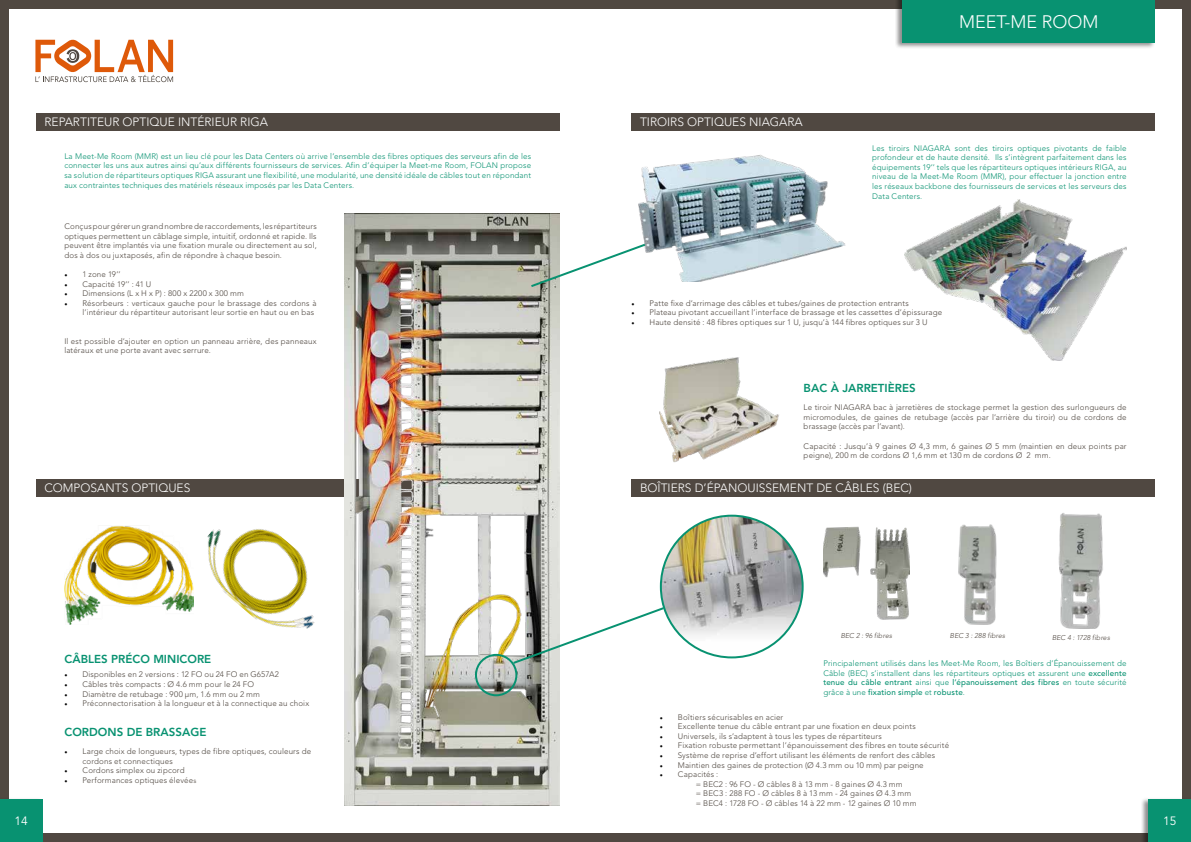
<style>
.page{position:relative;width:1191px;height:842px;background:#fff}
.page>*{position:absolute;margin:0;border:0;box-sizing:border-box;transform-origin:0 0}
.t1{font:300 18px "Avenir LT Std";color:#fff}
.t2{font:300 12px "Avenir LT Std";color:#fff}
.t3{font:12px "Avenir LT Std";color:#fff}
.t4{font:800 11.5px "Avenir LT Std";color:#089271}
.t5{font:300 8px/9.6px "Avenir LT Std";letter-spacing:.015em;color:#504841}
.t6{font:300 8px/9.6px "Avenir LT Std";letter-spacing:.02em;color:#089271;text-align:justify}
.t7{font:italic 300 7px "Avenir LT Std";letter-spacing:.01em;color:#504841}
.s1{font-family:"Minion Pro";font-weight:400;color:#000}
.s2{font-size:7px}
.s3{font-weight:500}
</style>
<div class="page">
<div style="left:0;top:0;width:1191px;height:9px;background:#504841"></div>
<div style="left:0;top:833px;width:1191px;height:9px;background:#504841"></div>
<div style="left:0;top:0;width:9px;height:842px;background:#504841"></div>
<div style="left:1182px;top:0;width:9px;height:842px;background:#504841"></div>
<svg style="left:35px;top:39px;width:138px;height:43px"></svg>
<div style="left:36px;top:479px;width:523px;height:17px;background:#504841"></div>
<img style="left:344px;top:214px;width:215px;height:592px">
<svg style="left:529px;top:229px;width:155px;height:60px"></svg>
<img style="left:631px;top:154px;width:215px;height:127px">
<div style="left:631px;top:479px;width:524px;height:17px;background:#504841"></div>
<div style="left:1140px;top:797px;width:51px;height:45px;background:#000;opacity:.44"></div>
<div style="left:1148px;top:799px;width:43px;height:43px;background:#089271"></div>
<div style="left:0;top:797px;width:43px;height:45px;background:#000;opacity:.44"></div>
<div style="left:0;top:799px;width:43px;height:43px;background:#089271"></div>
<div style="left:894px;top:0;width:261px;height:49px;background:#000;opacity:.44"></div>
<div style="left:902px;top:0;width:253px;height:43px;background:#089271"></div>
<img style="left:904px;top:200px;width:222px;height:160px">
<img style="left:661px;top:516px;width:141px;height:141px">
<div style="left:36px;top:113px;width:523px;height:17px;background:#504841"></div>
<div style="left:631px;top:113px;width:524px;height:17px;background:#504841"></div>
<img style="left:823px;top:526px;width:86px;height:94px">
<img style="left:958px;top:524px;width:39px;height:100px">
<img style="left:1058px;top:513px;width:45px;height:116px">
<div style="left:475px;top:654px;width:42px;height:42px;border:2px solid #089271;border-radius:50%"></div>
<svg style="left:511px;top:605px;width:155px;height:60px"></svg>
<img style="left:659px;top:357px;width:120px;height:106px">
<img style="left:64px;top:526px;width:123px;height:98px">
<img style="left:187px;top:529px;width:128px;height:100px">
<h2 class="t2" style="left:45px;top:115px;width:225px">REPARTITEUR OPTIQUE INTÉRIEUR RIGA</h2>
<h2 class="t2" style="left:640px;top:115px;width:164px">TIROIRS OPTIQUES NIAGARA</h2>
<p class="t6" style="left:64px;top:151px;width:468px">La Meet-Me Room (MMR) est un lieu clé pour les Data Centers où arrive l’ensemble des fibres optiques des serveurs afin de les connecter les uns aux autres ainsi qu’aux différents fournisseurs de services. Afin d’équiper la Meet-me Room, FOLAN propose sa solution de répartiteurs optiques RIGA assurant une flexibilité, une modularité, une densité idéale de câbles tout en répondant aux contraintes techniques des matériels réseaux imposés par les Data Centers.</p>
<h1 class="t1" style="left:959px;top:11px;width:141px">MEET-ME ROOM</h1>
<p class="t6" style="left:872px;top:143px;width:256px">Les tiroirs NIAGARA sont des tiroirs optiques pivotants de faible profondeur et de haute densité. Ils s’intègrent parfaitement dans les équipements 19’’ tels que les répartiteurs optiques intérieurs RIGA, au niveau de la Meet-Me Room (MMR), pour effectuer la jonction entre les réseaux backbone des fournisseurs de services et les serveurs des Data Centers.</p>
<p class="t5" style="left:64px;top:221px;width:254px;text-align:justify">Conçus pour gérer un grand nombre de raccordements, les répartiteurs optiques permettent un câblage simple, intuitif, ordonné et rapide. Ils peuvent être implantés via une fixation murale ou directement au sol, dos à dos ou juxtaposés, afin de répondre à chaque besoin.</p>
<p class="t5" style="left:64px;top:269px;width:58px"><span class="s1">•</span> 1 zone 19’’</p>
<p class="t5" style="left:64px;top:279px;width:89px"><span class="s1">•</span> Capacité 19’’ : 41 U</p>
<p class="t5" style="left:64px;top:289px;width:181px"><span class="s1">•</span> Dimensions (L x H x P) : 800 x 2200 x 300 mm</p>
<p class="t5" style="left:82px;top:298px;width:236px;text-indent:-18px"><span class="s1">•</span> Résorbeurs : verticaux gauche pour le brassage des cordons à l’intérieur du répartiteur autorisant leur sortie en haut ou en bas</p>
<p class="t5" style="left:64px;top:336px;width:254px">Il est possible d’ajouter en option un panneau arrière, des panneaux latéraux et une porte avant avec serrure.</p>
<p class="t5" style="left:631px;top:298px;width:279px"><span class="s1">•</span> Patte fixe d’arrimage des câbles et tubes/gaines de protection entrants</p>
<p class="t5" style="left:631px;top:308px;width:312px"><span class="s1">•</span> Plateau pivotant accueillant l’interface de brassage et les cassettes d’épissurage</p>
<p class="t5" style="left:631px;top:317px;width:297px"><span class="s1">•</span> Haute densité : 48 fibres optiques sur 1 U, jusqu’à 144 fibres optiques sur 3 U</p>
<h3 class="t4" style="left:803px;top:381px;width:114px">BAC À JARRETIÈRES</h3>
<p class="t5" style="left:803px;top:403px;width:324px;text-align:justify">Le tiroir NIAGARA bac à jarretières de stockage permet la gestion des surlongueurs de micromodules, de gaines de retubage (accès par l’arrière du tiroir) ou de cordons de brassage (accès par l’avant).</p>
<p class="t5" style="left:803px;top:441px;width:324px">Capacité : Jusqu’à 9 gaines Ø 4,3 mm, 6 gaines Ø 5 mm (maintien en deux points par peigne), 200 m de cordons Ø 1,6 mm et 130 m de cordons Ø 2 mm.</p>
<h2 class="t2" style="left:45px;top:481px;width:147px">COMPOSANTS OPTIQUES</h2>
<h2 class="t2" style="left:640px;top:481px;width:273px">BOÎTIERS D’ÉPANOUISSEMENT DE CÂBLES (BEC)</h2>
<h3 class="t4" style="left:64px;top:652px;width:148px">CÂBLES PRÉCO MINICORE</h3>
<p class="t5" style="left:64px;top:670px;width:216px"><span class="s1">•</span> Disponibles en 2 versions : 12 FO ou 24 FO en G657A2</p>
<p class="t5" style="left:64px;top:679px;width:191px"><span class="s1">•</span> Câbles très compacts : Ø 4.6 mm pour le 24 FO</p>
<p class="t5" style="left:64px;top:689px;width:197px"><span class="s1">•</span> Diamètre de retubage : 900 µm, 1.6 mm ou 2 mm</p>
<p class="t5" style="left:64px;top:699px;width:246px"><span class="s1">•</span> Préconnectorisation à la longueur et à la connectique au choix</p>
<p class="t5" style="left:82px;top:746px;width:230px;text-indent:-18px"><span class="s1">•</span> Large choix de longueurs, types de fibre optiques, couleurs de cordons et connectiques</p>
<p class="t5" style="left:64px;top:766px;width:122px"><span class="s1">•</span> Cordons simplex ou zipcord</p>
<p class="t5" style="left:64px;top:775px;width:133px"><span class="s1">•</span> Performances optiques élevée<span class="s2">s</span></p>
<h3 class="t4" style="left:64px;top:725px;width:143px">CORDONS DE BRASSAGE</h3>
<p class="t7" style="left:840px;top:631px;width:53px">BEC 2 : 96 fibres</p>
<p class="t7" style="left:950px;top:631px;width:57px">BEC 3 : 288 fibres</p>
<p class="t7" style="left:1052px;top:634px;width:59px">BEC 4 : 1728 fibres</p>
<p class="t6" style="left:823px;top:659px;width:305px">Principalement utilisés dans les Meet-Me Room, les Boîtiers d’Épanouissement de Câble (BEC) s’installent dans les répartiteurs optiques et assurent une <span class="s3">excellente tenue du câble entrant</span> ainsi que <span class="s3">l’épanouissement des fibres</span> en toute sécurité grâce à une <span class="s3">fixation simple</span> et <span class="s3">robuste</span>.</p>
<p class="t5" style="left:660px;top:712px;width:125px"><span class="s1">•</span> Boîtiers sécurisables en acier</p>
<p class="t5" style="left:660px;top:722px;width:257px"><span class="s1">•</span> Excellente tenue du câble entrant par une fixation en deux points</p>
<p class="t5" style="left:660px;top:731px;width:223px"><span class="s1">•</span> Universels, ils s’adaptent à tous les types de répartiteurs</p>
<p class="t5" style="left:660px;top:741px;width:291px"><span class="s1">•</span> Fixation robuste permettant l’épanouissement des fibres en toute sécurité</p>
<p class="t5" style="left:660px;top:750px;width:277px"><span class="s1">•</span> Système de reprise d’effort utilisant les éléments de renfort des câbles</p>
<p class="t5" style="left:660px;top:760px;width:265px"><span class="s1">•</span> Maintien des gaines de protection (Ø 4.3 mm ou 10 mm) par peigne</p>
<p class="t5" style="left:696px;top:770px;width:222px;text-indent:-36px"><span class="s1">•</span> Capacités :<br>= BEC2 : 96 FO - Ø câbles 8 à 13 mm - 8 gaines Ø 4.3 mm<br>= BEC3 : 288 FO - Ø câbles 8 à 13 mm - 24 gaines Ø 4.3 mm = BEC4 : 1728 FO - Ø câbles 14 à 22 mm - 12 gaines Ø 10 mm</p>
<h2 class="t3" style="left:15px;top:814px;width:15px">14</h2>
<h2 class="t3" style="left:1163px;top:814px;width:15px">15</h2>
</div>
